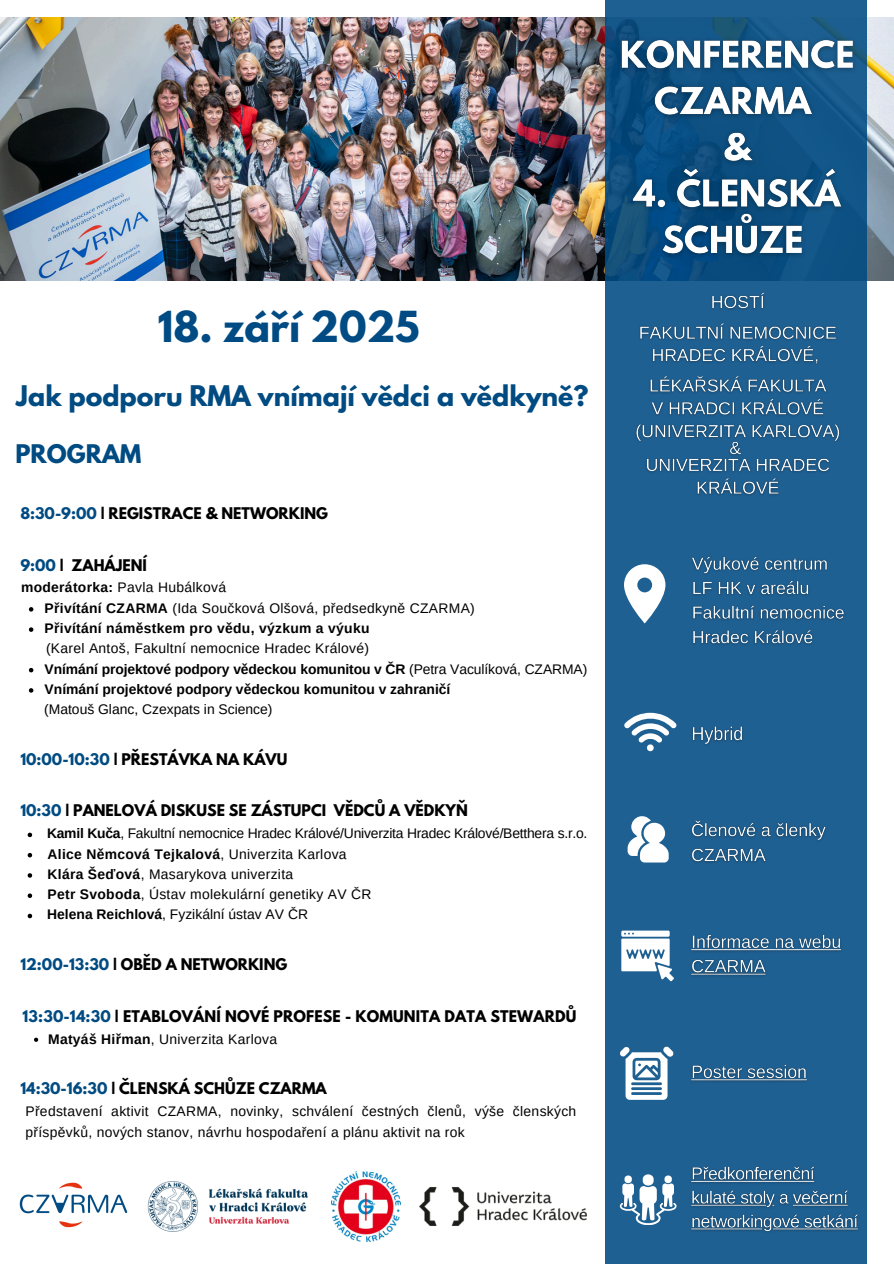
<style>
.page{position:relative;width:894px;height:1264px;background:#fff}
.page>*{position:absolute;margin:0;border:0;box-sizing:border-box;transform-origin:0 0}
.t1{font:700 37.8px "League Spartan";color:#004b83}
.t2{font:700 25.2px "League Spartan";color:#004b82}
.t3{font:700 22.8px "League Spartan";color:#004b82}
.t4{font:700 14.25px "League Spartan";color:#000}
.t5{font:13.95px/20.2px "Arimo";letter-spacing:.02em;color:#000}
.t6{font:700 13.95px "Arimo";color:#000}
.t7{font:13.95px "Arimo";letter-spacing:-.015em;color:#000}
.t8{font:700 13.95px "Arimo";letter-spacing:.02em;color:#000}
.t9{font:13.95px "Arimo";color:#000}
.s1{color:#004b83}
.s2{color:#004b82}
.s3{font-weight:700}
.s4{font-weight:400}
</style>
<div class="page">
<img style="left:20px;top:1182px;width:108px;height:46px">
<img style="left:0;top:18px;width:893px;height:262px">
<div style="left:604px;top:0;width:262px;height:1263px;background:#1f6092"></div>
<img style="left:419px;top:1187px;width:168px;height:39px">
<img style="left:331px;top:1171px;width:69px;height:70px">
<div style="left:642px;top:1174px;width:11px;height:11px;background:#fff;border-radius:5px"></div>
<div style="left:624px;top:1175px;width:7px;height:8px;background:#fff;border-radius:3px"></div>
<svg style="left:619px;top:1183px;width:57px;height:41px"></svg>
<div style="left:664px;top:1175px;width:7px;height:8px;background:#fff;border-radius:3px"></div>
<img style="left:691px;top:1166px;width:167px;height:66px">
<svg style="left:621px;top:930px;width:52px;height:51px"></svg>
<img style="left:691px;top:934px;width:151px;height:42px">
<svg style="left:627px;top:816px;width:41px;height:46px"></svg>
<img style="left:691px;top:820px;width:135px;height:43px">
<svg style="left:620px;top:1046px;width:53px;height:53px"></svg>
<img style="left:691px;top:1065px;width:116px;height:17px">
<svg style="left:624px;top:712px;width:52px;height:39px"></svg>
<img style="left:692px;top:726px;width:51px;height:19px">
<svg style="left:624px;top:564px;width:41px;height:59px"></svg>
<img style="left:692px;top:556px;width:152px;height:89px">
<img style="left:147px;top:1181px;width:161px;height:51px">
<svg style="left:29px;top:607px;width:4px;height:4px"></svg>
<svg style="left:29px;top:627px;width:4px;height:5px"></svg>
<svg style="left:29px;top:668px;width:4px;height:4px"></svg>
<svg style="left:29px;top:688px;width:4px;height:4px"></svg>
<svg style="left:28px;top:832px;width:4px;height:5px"></svg>
<svg style="left:28px;top:853px;width:4px;height:4px"></svg>
<svg style="left:28px;top:873px;width:4px;height:4px"></svg>
<svg style="left:28px;top:893px;width:4px;height:5px"></svg>
<svg style="left:28px;top:913px;width:4px;height:5px"></svg>
<svg style="left:34px;top:1037px;width:4px;height:4px"></svg>
<img style="left:611px;top:32px;width:252px;height:234px">
<img style="left:636px;top:292px;width:204px;height:203px">
<p class="t1" style="left:158px;top:307px;width:263px">18. září 2025</p>
<p class="t2" style="left:16px;top:383px;width:573px">Jak podporu RMA vnímají vědci a vědkyně?</p>
<p class="t3" style="left:15px;top:442px;width:127px">PROGRAM</p>
<p class="t4" style="left:20px;top:506px;width:309px"><span class="s1">8:30-9:00</span> | REGISTRACE &amp; NETWORKING</p>
<p class="t4" style="left:20px;top:557px;width:128px"><span class="s2">9:00</span> | ZAHÁJENÍ</p>
<p class="t5" style="left:21px;top:577px;width:206px"><span class="s3">moderátorka:</span> Pavla Hubálková</p>
<p class="t5" style="left:45px;top:597px;width:431px"><span class="s3">Přivítání CZARMA</span> (Ida Součková Olšová, předsedkyně CZARMA)</p>
<h1 class="t8" style="left:45px;top:620px;width:326px">Přivítání náměstkem pro vědu, výzkum a výuku</h1>
<h4 class="t5" style="left:46px;top:638px;width:324px">(Karel Antoš, Fakultní nemocnice Hradec Králové)</h4>
<h3 class="t6" style="left:45px;top:661px;width:544px">Vnímání projektové podpory vědeckou komunitou v ČR <span class="s4">(Petra Vaculíková, CZARMA)</span></h3>
<p class="t6" style="left:45px;top:681px;width:407px">Vnímání projektové podpory vědeckou komunitou v zahraničí</p>
<p class="t9" style="left:44px;top:701px;width:230px">(Matouš Glanc, Czexpats in Science)</p>
<p class="t4" style="left:20px;top:751px;width:268px"><span class="s2">10:00-10:30</span> | PŘESTÁVKA NA KÁVU</p>
<p class="t4" style="left:20px;top:803px;width:449px"><span class="s2">10:30</span> | PANELOVÁ DISKUSE SE ZÁSTUPCI VĚDCŮ A VĚDKYŇ</p>
<p class="t7" style="left:47px;top:825px;width:541px"><span class="s3">Kamil Kuča</span>, Fakultní nemocnice Hradec Králové/Univerzita Hradec Králové/Betthera s.r.o.</p>
<p class="t8" style="left:47px;top:846px;width:300px">Alice Němcová Tejkalová<span class="s4">, Univerzita Karlova</span></p>
<p class="t5" style="left:47px;top:863px;width:247px"><span class="s3">Klára Šeďová</span>, Masarykova univerzita</p>
<p class="t5" style="left:47px;top:884px;width:325px"><span class="s3">Petr Svoboda</span>, Ústav molekulární genetiky AV ČR</p>
<p class="t9" style="left:47px;top:906px;width:262px"><span class="s3">Helena Reichlová</span>, Fyzikální ústav AV ČR</p>
<p class="t4" style="left:20px;top:957px;width:268px"><span class="s2">12:00-13:30</span> | OBĚD A NETWORKING</p>
<p class="t4" style="left:23px;top:1008px;width:555px"><span class="s2">13:30-14:30</span> | ETABLOVÁNÍ NOVÉ PROFESE - KOMUNITA DATA STEWARDŮ</p>
<p class="t5" style="left:48px;top:1028px;width:230px"><span class="s3">Matyáš Hiřman</span>, Univerzita Karlova</p>
<p class="t4" style="left:20px;top:1081px;width:308px"><span class="s2">14:30-16:30</span> | ČLENSKÁ SCHŮZE CZARMA</p>
<p class="t5" style="left:25px;top:1101px;width:552px">Představení aktivit CZARMA, novinky, schválení čestných členů, výše členských příspěvků, nových stanov, návrhu hospodaření a plánu aktivit na rok</p>
</div>
